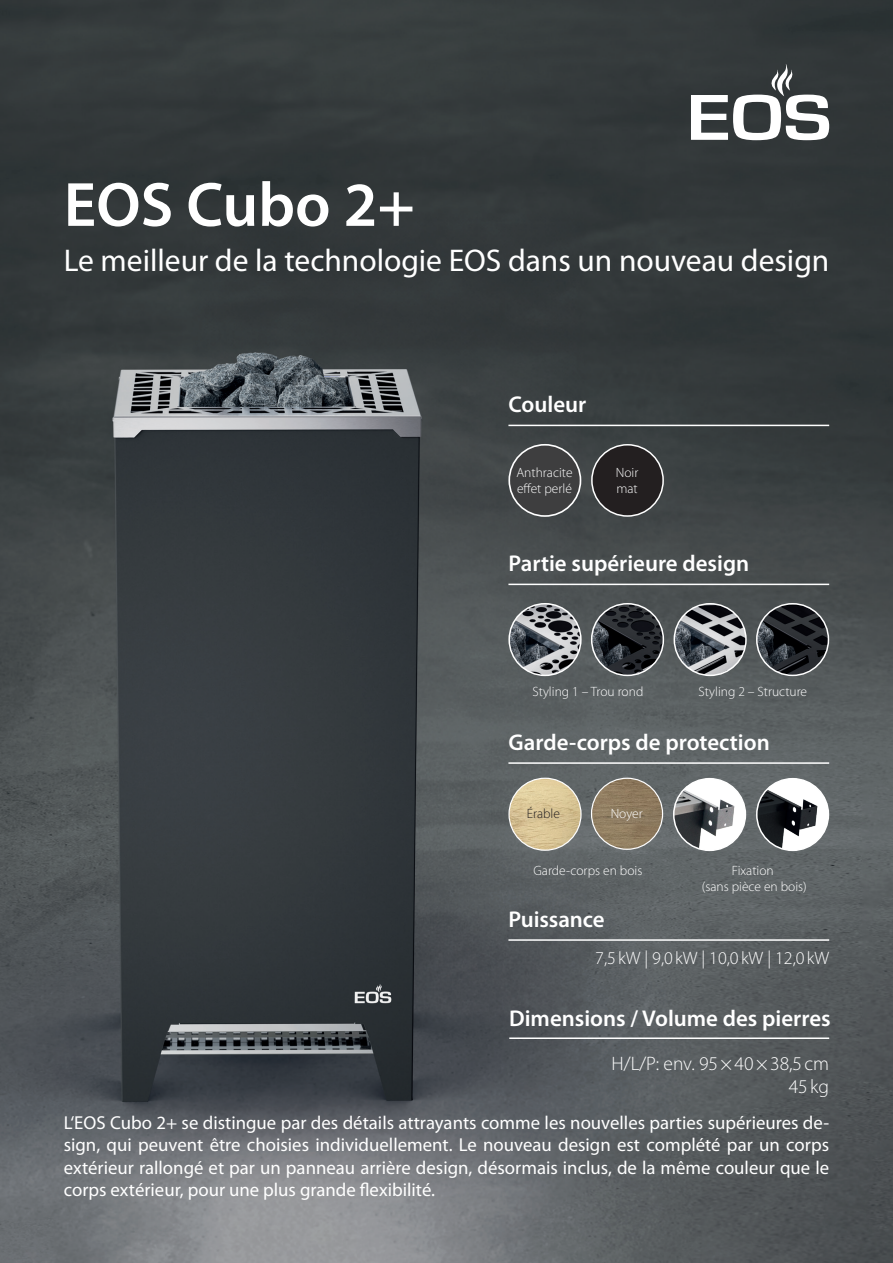
<style>
.page{position:relative;width:893px;height:1263px;background:#fff}
.page>*{position:absolute;margin:0;border:0;box-sizing:border-box;transform-origin:0 0}
.t1{font:600 63px "Myriad Pro";color:#fff}
.t2{font:31.5px "Myriad Pro";color:#fff}
.t3{font:600 22.8px "Myriad Pro";color:#fff}
.t4{font:300 19.5px "Myriad Pro";color:#fff}
.t5{font:18.75px/22.5px "Myriad Pro";color:#fff;text-align:justify}
.t6{font:300 18px "Myriad Pro";color:#fff}
.t7{font:300 13.5px/16.2px "Myriad Pro";color:#fff}
.t8{font:300 13.5px "Myriad Pro";color:#231f20}
</style>
<div class="page">
<img style="left:0;top:0;width:893px;height:1263px">
<svg style="left:691px;top:64px;width:138px;height:76px"></svg>
<img style="left:592px;top:604px;width:71px;height:71px;border-radius:36px">
<div style="left:591px;top:603px;width:73px;height:73px;border:2px solid #fff;border-radius:50%"></div>
<img style="left:757px;top:604px;width:71px;height:71px;border-radius:36px">
<div style="left:756px;top:603px;width:73px;height:73px;border:2px solid #fff;border-radius:50%"></div>
<img style="left:509px;top:604px;width:72px;height:71px;border-radius:36px">
<div style="left:508px;top:603px;width:74px;height:73px;border:2px solid #fff;border-radius:50%"></div>
<img style="left:674px;top:604px;width:72px;height:71px;border-radius:36px">
<div style="left:673px;top:603px;width:74px;height:73px;border:2px solid #fff;border-radius:50%"></div>
<div style="left:592px;top:445px;width:71px;height:71px;background:#231f20;border-radius:50%"></div>
<div style="left:591px;top:444px;width:73px;height:73px;border:2px solid #fff;border-radius:50%"></div>
<div style="left:509px;top:445px;width:71px;height:71px;background:#3e3e3f;border-radius:50%"></div>
<div style="left:508px;top:444px;width:73px;height:73px;border:2px solid #fff;border-radius:50%"></div>
<img style="left:591px;top:778px;width:72px;height:71px;border-radius:36px">
<div style="left:591px;top:778px;width:72px;height:72px;border:1px solid #fff;border-radius:50%"></div>
<img style="left:509px;top:778px;width:72px;height:72px;border-radius:36px">
<div style="left:508px;top:778px;width:74px;height:73px;border:1px solid #fff;border-radius:50%"></div>
<img style="left:674px;top:779px;width:71px;height:71px;border-radius:36px">
<div style="left:673px;top:778px;width:73px;height:73px;border:2px solid #fff;border-radius:50%"></div>
<img style="left:757px;top:779px;width:71px;height:71px;border-radius:36px">
<div style="left:756px;top:778px;width:73px;height:73px;border:2px solid #fff;border-radius:50%"></div>
<hr style="left:508px;top:939px;width:321px;height:2px;background:#fff">
<hr style="left:509px;top:1037px;width:320px;height:2px;background:#fff">
<hr style="left:508px;top:584px;width:321px;height:1px;background:#fff">
<hr style="left:508px;top:425px;width:321px;height:1px;background:#fff">
<hr style="left:508px;top:762px;width:321px;height:2px;background:#fff">
<p class="t1" style="left:64px;top:165px;width:353px">EOS Cubo 2+</p>
<p class="t2" style="left:64px;top:241px;width:767px">Le meilleur de la technologie EOS dans un nouveau design</p>
<p class="t3" style="left:508px;top:390px;width:79px">Couleur</p>
<p class="t7" style="left:516px;top:464px;width:58px">Anthracite effet perlé</p>
<p class="t7" style="left:616px;top:464px;width:24px">Noir</p>
<p class="t7" style="left:616px;top:480px;width:23px">mat</p>
<p class="t3" style="left:508px;top:549px;width:242px">Partie supérieure design</p>
<p class="t7" style="left:532px;top:683px;width:112px">Styling 1 – Trou rond</p>
<p class="t7" style="left:699px;top:683px;width:110px">Styling 2 – Structure</p>
<p class="t3" style="left:508px;top:728px;width:263px">Garde-corps de protection</p>
<p class="t8" style="left:527px;top:805px;width:35px">Érable</p>
<p class="t7" style="left:611px;top:805px;width:34px">Noyer</p>
<p class="t7" style="left:533px;top:862px;width:110px">Garde-corps en bois</p>
<p class="t7" style="left:732px;top:862px;width:43px">Fixation</p>
<p class="t7" style="left:702px;top:878px;width:107px">(sans pièce en bois)</p>
<p class="t3" style="left:508px;top:905px;width:98px">Puissance</p>
<p class="t6" style="left:595px;top:948px;width:235px">7,5 kW | 9,0 kW | 10,0 kW | 12,0 kW</p>
<p class="t3" style="left:509px;top:1003px;width:323px">Dimensions / Volume des pierres</p>
<p class="t4" style="left:612px;top:1052px;width:219px">H/L/P: env. 95×40×38,5 cm</p>
<p class="t4" style="left:789px;top:1075px;width:42px">45 kg</p>
<p class="t5" style="left:64px;top:1111px;width:767px">L‘EOS Cubo 2+ se distingue par des détails attrayants comme les nouvelles parties supérieures de&shy;sign, qui peuvent être choisies individuellement. Le nouveau design est complété par un corps extérieur rallongé et par un panneau arrière design, désormais inclus, de la même couleur que le corps extérieur, pour une plus grande flexibilité.</p>
</div>
